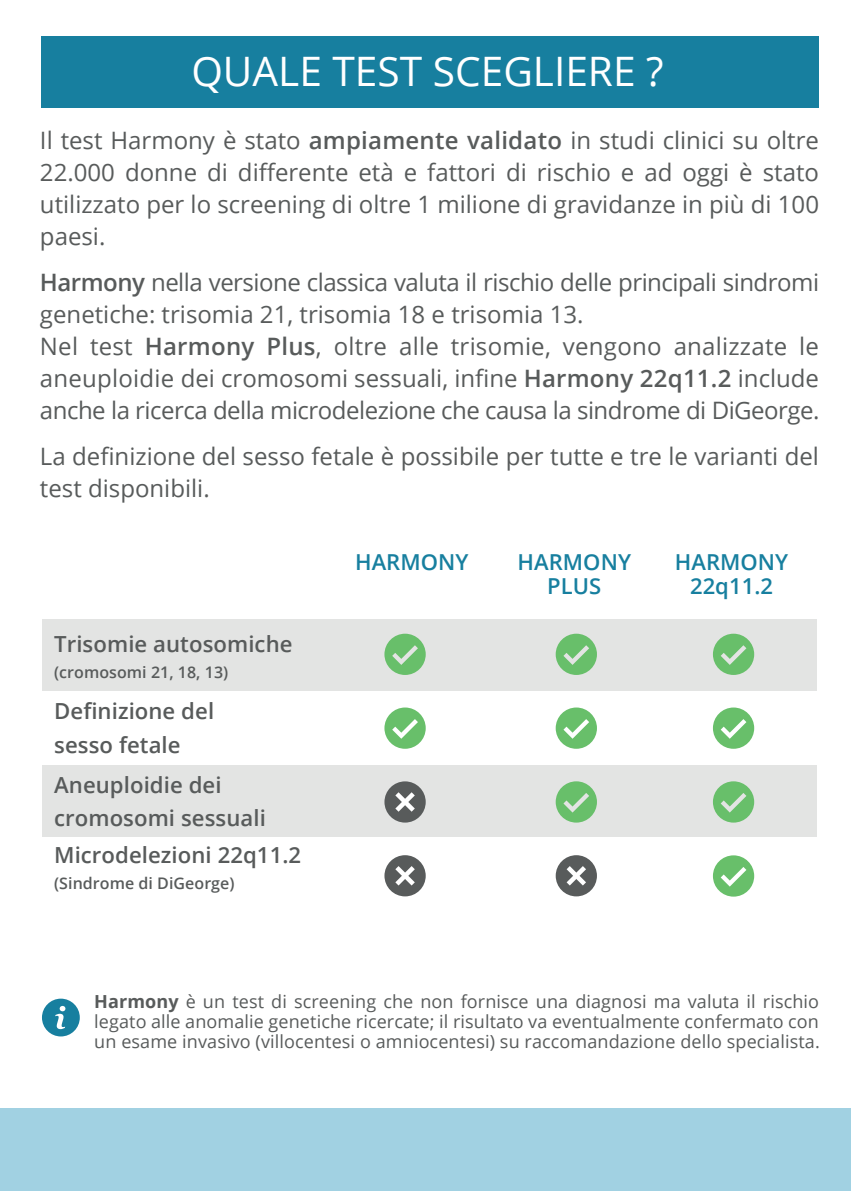
<style>
.page{position:relative;width:851px;height:1191px;background:#fff}
.page>*{position:absolute;margin:0;border:0;box-sizing:border-box;transform-origin:0 0}
.t1{font:40.6px "Open Sans";color:#fff}
.t2{font:24px/32px "Open Sans";color:#585b5b}
.t3{font:600 22.2px/33.2px "Open Sans";letter-spacing:.005em;color:#585b5b}
.t4{font:600 22px/24px "Open Sans";letter-spacing:.005em;color:#177f9f;text-align:center}
.t5{font:18px/20px "Open Sans";letter-spacing:.005em;color:#585b5b;text-align:justify}
.t6{font:600 16px "Open Sans";letter-spacing:.005em;color:#585b5b}
.s1{font-weight:600}
.s2{font-weight:700}
</style>
<div class="page">
<div style="left:42px;top:36px;width:776px;height:71px;background:#177f9f"></div>
<div style="left:42px;top:619px;width:774px;height:72px;background:#e3e4e3"></div>
<div style="left:42px;top:764px;width:774px;height:72px;background:#e3e4e3"></div>
<svg style="left:384px;top:633px;width:41px;height:42px"></svg>
<svg style="left:384px;top:707px;width:41px;height:42px"></svg>
<svg style="left:555px;top:633px;width:42px;height:42px"></svg>
<svg style="left:555px;top:707px;width:42px;height:42px"></svg>
<svg style="left:555px;top:781px;width:42px;height:41px"></svg>
<svg style="left:713px;top:633px;width:41px;height:42px"></svg>
<svg style="left:713px;top:707px;width:41px;height:42px"></svg>
<svg style="left:713px;top:781px;width:41px;height:41px"></svg>
<svg style="left:713px;top:855px;width:41px;height:41px"></svg>
<div style="left:384px;top:855px;width:41px;height:41px;background:#585b5b;border-radius:50%"></div>
<svg style="left:395px;top:866px;width:20px;height:19px"></svg>
<div style="left:555px;top:855px;width:42px;height:41px;background:#585b5b;border-radius:50%"></div>
<svg style="left:566px;top:866px;width:20px;height:19px"></svg>
<div style="left:384px;top:781px;width:41px;height:41px;background:#585b5b;border-radius:50%"></div>
<svg style="left:395px;top:792px;width:20px;height:19px"></svg>
<svg style="left:42px;top:998px;width:38px;height:38px"></svg>
<div style="left:0;top:1108px;width:850px;height:83px;background:#a1d1e2"></div>
<h1 class="t1" style="left:191px;top:43px;width:473px">QUALE TEST SCEGLIERE ?</h1>
<p class="t2" style="left:40px;top:123px;width:780px;text-align:justify">Il test Harmony è stato <span class="s1">ampiamente validato</span> in studi clinici su oltre 22.000 donne di differente età e fattori di rischio e ad oggi è stato utilizzato per lo screening di oltre 1 milione di gravidanze in più di 100 paesi.</p>
<p class="t2" style="left:40px;top:265px;width:781px"><span class="s1">Harmony</span> nella versione classica valuta il rischio delle principali sindromi genetiche: trisomia 21, trisomia 18 e trisomia 13.<br>Nel test <span class="s1">Harmony Plus</span>, oltre alle trisomie, vengono analizzate le aneuploidie dei cromosomi sessuali, infine <span class="s1">Harmony 22q11.2</span> include anche la ricerca della microdelezione che causa la sindrome di DiGeorge.</p>
<p class="t2" style="left:40px;top:439px;width:780px">La definizione del sesso fetale è possibile per tutte e tre le varianti del test disponibili.</p>
<p class="t3" style="left:54px;top:626px;width:240px">Trisomie autosomiche</p>
<p class="t6" style="left:54px;top:661px;width:175px">(cromosomi 21, 18, 13)</p>
<p class="t3" style="left:54px;top:694px;width:161px">Definizione del sesso fetale</p>
<p class="t3" style="left:54px;top:767px;width:213px">Aneuploidie dei cromosomi sessuali</p>
<p class="t3" style="left:54px;top:838px;width:248px">Microdelezioni 22q11.2</p>
<p class="t6" style="left:54px;top:872px;width:182px">(Sindrome di DiGeorge)</p>
<p class="t4" style="left:355px;top:549px;width:115px">HARMONY</p>
<p class="t4" style="left:517px;top:549px;width:115px">HARMONY<br>PLUS</p>
<p class="t4" style="left:674px;top:549px;width:115px">HARMONY<br>22q11.2</p>
<p class="t5" style="left:94px;top:991px;width:727px"><span class="s2">Harmony</span> è un test di screening che non fornisce una diagnosi ma valuta il rischio legato alle anomalie genetiche ricercate; il risultato va eventualmente confermato con un esame invasivo (villocentesi o amniocentesi) su raccomandazione dello specialista.</p>
</div>
